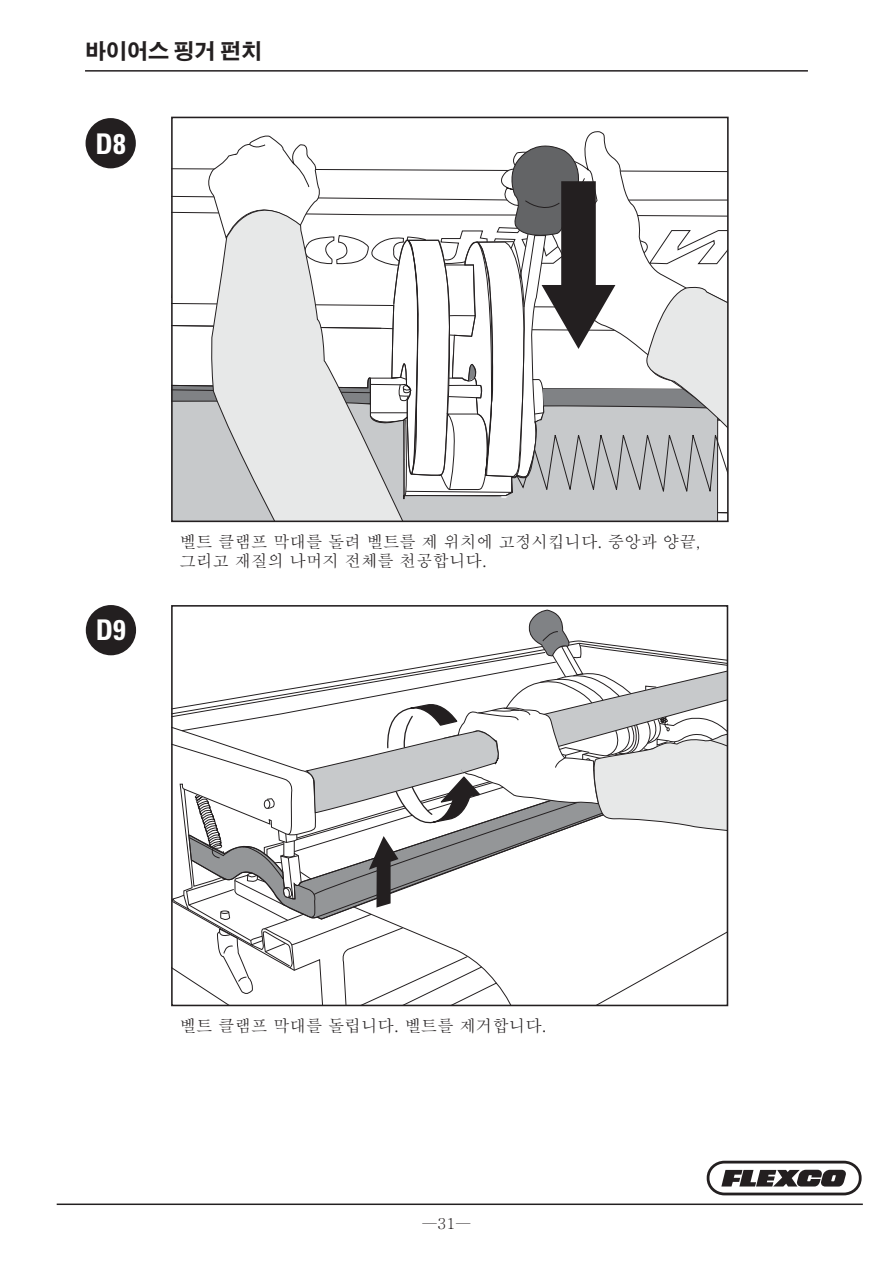
<style>
.page{position:relative;width:893px;height:1263px;background:#fff}
.page>*{position:absolute;margin:0;border:0;box-sizing:border-box;transform-origin:0 0}
.t1{font:700 condensed 28.5px "Univers LT Std";color:#fff}
.t2{font:700 21px "Adobe Gothic Std";color:#231f20}
.t3{font:500 16.5px/19.5px "Adobe Myungjo Std";color:#231f20}
.t4{font:500 15px "Adobe Myungjo Std";color:#231f20}
</style>
<div class="page">
<svg style="left:174px;top:134px;width:552px;height:385px"></svg>
<svg style="left:211px;top:185px;width:223px;height:334px"></svg>
<div style="left:171px;top:117px;width:558px;height:405px;border:2px solid #231f20"></div>
<svg style="left:174px;top:609px;width:551px;height:394px"></svg>
<div style="left:171px;top:605px;width:557px;height:401px;border:2px solid #231f20"></div>
<svg style="left:707px;top:1161px;width:155px;height:34px"></svg>
<hr style="left:57px;top:1203px;width:806px;height:2px;background:#231f20">
<hr style="left:85px;top:70px;width:723px;height:2px;background:#231f20">
<div style="left:86px;top:118px;width:50px;height:50px;background:#231f20;border-radius:50%"></div>
<div style="left:86px;top:605px;width:50px;height:50px;background:#231f20;border-radius:50%"></div>
<p class="t2" style="left:85px;top:39px;width:179px">바이어스 핑거 펀치</p>
<h1 class="t1" style="left:96px;top:126px;width:32px">D8</h1>
<h1 class="t1" style="left:96px;top:613px;width:32px">D9</h1>
<p class="t3" style="left:180px;top:532px;width:523px">벨트 클램프 막대를 돌려 벨트를 제 위치에 고정시킵니다. 중앙과 양끝, 그리고 재질의 나머지 전체를 천공합니다.</p>
<p class="t3" style="left:180px;top:1016px;width:369px">벨트 클램프 막대를 돌립니다. 벨트를 제거합니다.</p>
<p class="t4" style="left:422px;top:1216px;width:50px">—31—</p>
</div>
